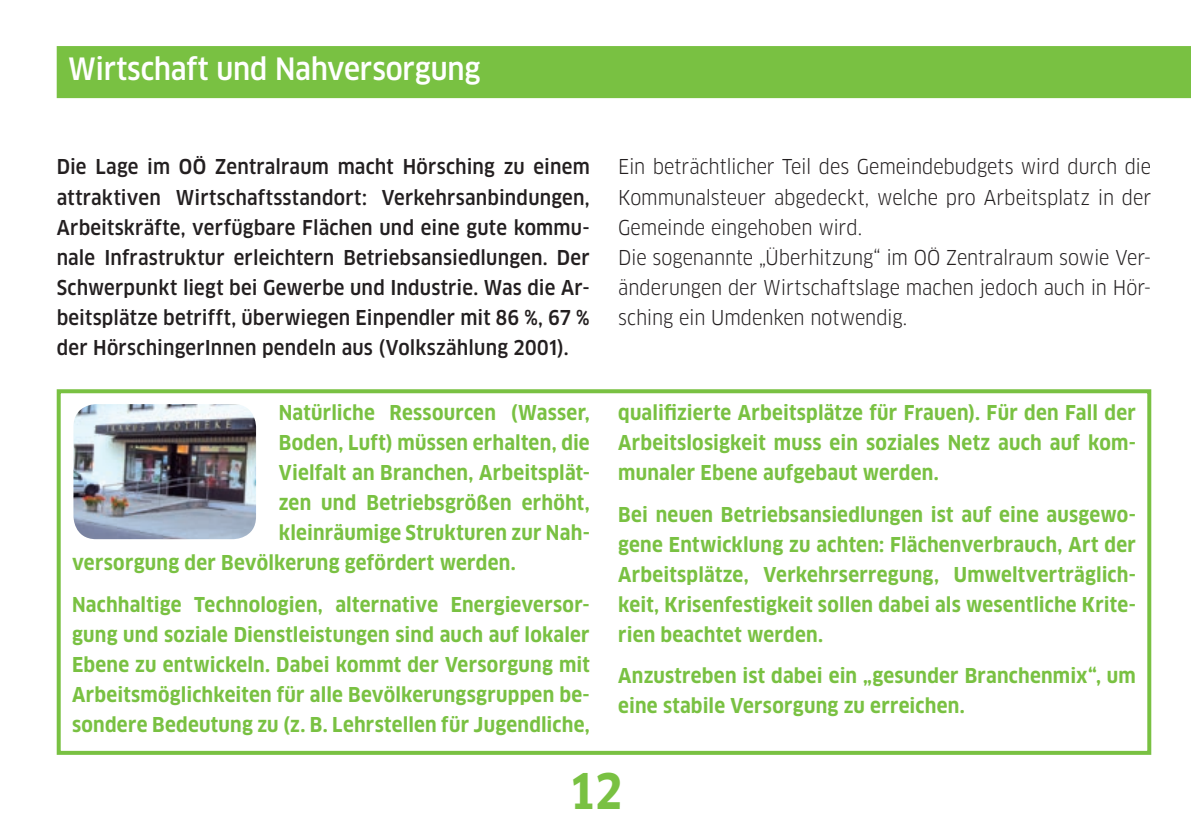
<style>
.page{position:relative;width:1191px;height:840px;background:#fff}
.page>*{position:absolute;margin:0;border:0;box-sizing:border-box;transform-origin:0 0}
.t1{font:700 48px "Clan Narrow";color:#79c142}
.t2{font:500 30px "Clan Narrow LF";letter-spacing:-.01em;color:#fff}
.t3{font:700 20px/30px "Clan Narrow";letter-spacing:.01em;color:#79c142;text-align:justify}
.t4{font:500 20px/30px "Clan Narrow LF";letter-spacing:.01em;color:#231f20;text-align:justify}
.t5{font:20px/30px "Clan Narrow LF";letter-spacing:-.005em;color:#231f20}
</style>
<div class="page">
<div style="left:57px;top:46px;width:1134px;height:52px;background:#79c142"></div>
<div style="left:57px;top:389px;width:1094px;height:365px;border:4px solid #79c142"></div>
<img style="left:73px;top:404px;width:183px;height:135px">
<h2 class="t2" style="left:68px;top:50px;width:414px">Wirtschaft und Nahversorgung</h2>
<p class="t4" style="left:57px;top:152px;width:534px">Die Lage im OÖ Zentralraum macht Hörsching zu einem attraktiven Wirtschaftsstandort: Verkehrsanbindungen, Arbeitskräfte, verfügbare Flächen und eine gute kommu&shy;nale Infrastruktur erleichtern Betriebsansiedlungen. Der Schwerpunkt liegt bei Gewerbe und Industrie. Was die Ar&shy;beitsplätze betrifft, überwiegen Einpendler mit 86 %, 67 % der HörschingerInnen pendeln aus (Volkszählung 2001).</p>
<p class="t5" style="left:618px;top:152px;width:534px">Ein beträchtlicher Teil des Gemeindebudgets wird durch die Kommunalsteuer abgedeckt, welche pro Arbeitsplatz in der Gemeinde eingehoben wird.<br>Die sogenannte „Überhitzung“ im OÖ Zentralraum sowie Ver&shy;änderungen der Wirtschaftslage machen jedoch auch in Hör&shy;sching ein Umdenken notwendig.</p>
<p class="t3" style="left:279px;top:398px;width:312px">Natürliche Ressourcen (Wasser,</p>
<p class="t3" style="left:279px;top:428px;width:312px">Boden, Luft) müssen erhalten, die</p>
<p class="t3" style="left:279px;top:458px;width:312px">Vielfalt an Branchen, Arbeitsplät-</p>
<p class="t3" style="left:279px;top:488px;width:312px">zen und Betriebsgrößen erhöht,</p>
<p class="t3" style="left:279px;top:518px;width:312px">kleinräumige Strukturen zur Nah-</p>
<p class="t3" style="left:72px;top:548px;width:445px">versorgung der Bevölkerung gefördert werden.</p>
<p class="t3" style="left:72px;top:589px;width:519px">Nachhaltige Technologien, alternative Energieversor&shy;gung und soziale Dienstleistungen sind auch auf lokaler Ebene zu entwickeln. Dabei kommt der Versorgung mit Arbeitsmöglichkeiten für alle Bevölkerungsgruppen be&shy;sondere Bedeutung zu (z. B. Lehrstellen für Jugendliche,</p>
<p class="t3" style="left:618px;top:398px;width:519px">qualifizierte Arbeitsplätze für Frauen). Für den Fall der Arbeitslosigkeit muss ein soziales Netz auch auf kom&shy;munaler Ebene aufgebaut werden.</p>
<p class="t3" style="left:618px;top:499px;width:519px">Bei neuen Betriebsansiedlungen ist auf eine ausgewo&shy;gene Entwicklung zu achten: Flächenverbrauch, Art der Arbeitsplätze, Verkehrserregung, Umweltverträglich&shy;keit, Krisenfestigkeit sollen dabei als wesentliche Krite&shy;rien beachtet werden.</p>
<p class="t3" style="left:618px;top:660px;width:519px">Anzustreben ist dabei ein „gesunder Branchenmix“, um eine stabile Versorgung zu erreichen.</p>
<h1 class="t1" style="left:568px;top:761px;width:56px">12</h1>
</div>
